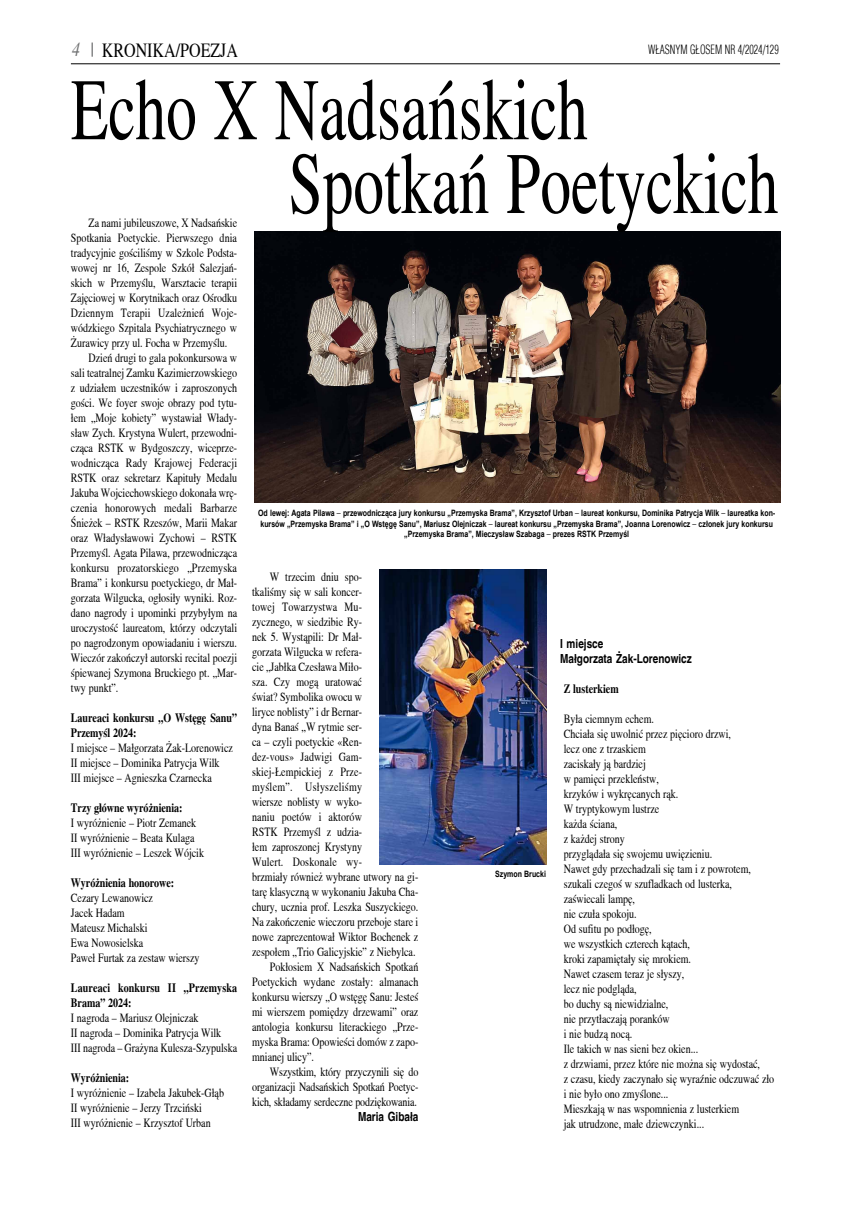
<style>
.page{position:relative;width:851px;height:1205px;background:#fff}
.page>*{position:absolute;margin:0;border:0;box-sizing:border-box;transform-origin:0 0}
.t1{font:87.5px/73.8px "Toronto";color:#000;scale:.7 1}
.t2{font:20px "Toronto";color:#000;scale:.8 1}
.t3{font:italic 20px "Toronto";color:#707172;scale:.8 1}
.t4{font:12.5px/15px "Toronto";color:#000;scale:.8 1}
.t5{font:700 12.5px/15px "Toronto";color:#000;scale:.8 1}
.t6{font:700 12.5px/15px "Switzerland";color:#000;scale:.8 1}
.t7{font:300 12.5px "Switzerland Cond";color:#000;scale:.8 1}
.t8{font:12.5px "Toronto";letter-spacing:.025em;color:#000;scale:.8 1}
.t9{font:12.5px "Toronto";letter-spacing:.02em;color:#000;scale:.8 1}
.t10{font:700 8.75px/10.5px "Arial";color:#000;text-align:center;scale:.8 1}
.s1{font-family:"Switzerland";font-weight:400}
</style>
<div class="page">
<svg style="left:92px;top:43px;width:1px;height:14px"></svg>
<hr style="left:71px;top:64px;width:709px;height:1px;background:#000">
<img style="left:254px;top:232px;width:526px;height:270px">
<img style="left:380px;top:570px;width:166px;height:295px">
<h2 class="t3" style="left:72px;top:38px;width:12px">4</h2>
<p class="t7" style="left:648px;top:42px;width:165px">W£ASNYM G£OSEM NR 4/2024/129</p>
<h2 class="t2" style="left:102px;top:39px;width:172px">KRONIKA/POEZJA</h2>
<h1 class="t1" style="left:288px;top:73px;width:701px;text-indent:-217px">Echo X Nadsańskich<br>Spotkań Poetyckich</h1>
<p class="t4" style="left:89px;top:215px;width:187px">Za nami jubileuszowe, X Nadsańskie</p>
<p class="t4" style="left:71px;top:230px;width:209px">Spotkania Poetyckie. Pierwszego dnia</p>
<p class="t4" style="left:71px;top:245px;width:209px">tradycyjnie gościliśmy w Szkole Podsta-</p>
<p class="t4" style="left:71px;top:260px;width:209px">wowej nr 16, Zespole Szkół Salezjań-</p>
<p class="t4" style="left:71px;top:275px;width:209px">skich w Przemyślu, Warsztacie terapii</p>
<p class="t4" style="left:71px;top:290px;width:209px">Zajęciowej w Korytnikach oraz Ośrodku</p>
<p class="t4" style="left:71px;top:305px;width:209px">Dziennym Terapii Uzależnień Woje-</p>
<p class="t4" style="left:71px;top:320px;width:209px">wódzkiego Szpitala Psychiatrycznego w</p>
<p class="t4" style="left:71px;top:335px;width:197px">Żurawicy przy ul. Focha w Przemyślu.</p>
<p class="t4" style="left:89px;top:350px;width:187px">Dzień drugi to gala pokonkursowa w</p>
<p class="t4" style="left:71px;top:365px;width:209px">sali teatralnej Zamku Kazimierzowskiego</p>
<p class="t4" style="left:71px;top:380px;width:209px">z udziałem uczestników i zaproszonych</p>
<p class="t4" style="left:71px;top:395px;width:209px">gości. We foyer swoje obrazy pod tytu-</p>
<p class="t4" style="left:71px;top:410px;width:209px">łem „Moje kobiety” wystawiał Włady-</p>
<p class="t4" style="left:71px;top:425px;width:209px">sław Zych. Krystyna Wulert, przewodni-</p>
<p class="t4" style="left:71px;top:440px;width:209px">cząca RSTK w Bydgoszczy, wiceprze-</p>
<p class="t4" style="left:71px;top:455px;width:209px">wodnicząca Rady Krajowej Federacji</p>
<p class="t4" style="left:71px;top:470px;width:209px">RSTK oraz sekretarz Kapituły Medalu</p>
<p class="t4" style="left:71px;top:485px;width:209px">Jakuba Wojciechowskiego dokonała wrę-</p>
<p class="t4" style="left:71px;top:500px;width:209px">czenia honorowych medali Barbarze</p>
<p class="t4" style="left:71px;top:515px;width:209px">Śnieżek – RSTK Rzeszów, Marii Makar</p>
<p class="t4" style="left:71px;top:530px;width:209px">oraz Władysławowi Zychowi – RSTK</p>
<p class="t4" style="left:71px;top:545px;width:209px">Przemyśl. Agata Pilawa, przewodnicząca</p>
<p class="t4" style="left:71px;top:560px;width:209px">konkursu prozatorskiego „Przemyska</p>
<p class="t4" style="left:71px;top:575px;width:209px">Brama” i konkursu poetyckiego, dr Mał-</p>
<p class="t4" style="left:71px;top:590px;width:209px">gorzata Wilgucka, ogłosiły wyniki. Roz-</p>
<p class="t4" style="left:71px;top:605px;width:209px">dano nagrody i upominki przybyłym na</p>
<p class="t4" style="left:71px;top:620px;width:209px">uroczystość laureatom, którzy odczytali</p>
<p class="t4" style="left:71px;top:635px;width:209px">po nagrodzonym opowiadaniu i wierszu.</p>
<p class="t4" style="left:71px;top:650px;width:209px">Wieczór zakończył autorski recital poezji</p>
<p class="t4" style="left:71px;top:665px;width:209px">śpiewanej Szymona Bruckiego pt. „Mar-</p>
<p class="t4" style="left:71px;top:680px;width:61px">twy punkt”.</p>
<p class="t5" style="left:71px;top:710px;width:209px">Laureaci konkursu „O Wstęgę Sanu”<br>Przemyśl 2024:</p>
<p class="t4" style="left:71px;top:740px;width:204px">I miejsce – Małgorzata Żak-Lorenowicz<br>II miejsce – Dominika Patrycja Wilk<br>III miejsce – Agnieszka Czarnecka</p>
<p class="t5" style="left:71px;top:800px;width:141px">Trzy główne wyróżnienia:</p>
<p class="t4" style="left:71px;top:815px;width:168px">I wyróżnienie – Piotr Zemanek<br>II wyróżnienie – Beata Kulaga<br>III wyróżnienie – Leszek Wójcik</p>
<p class="t5" style="left:71px;top:875px;width:131px">Wyróżnienia honorowe:</p>
<p class="t4" style="left:71px;top:890px;width:162px">Cezary Lewanowicz<br>Jacek Hadam<br>Mateusz Michalski<br>Ewa Nowosielska<br>Paweł Furtak za zestaw wierszy</p>
<p class="t5" style="left:71px;top:980px;width:209px">Laureaci konkursu II „Przemyska<br>Brama” 2024:</p>
<p class="t4" style="left:71px;top:1010px;width:209px">I nagroda – Mariusz Olejniczak<br>II nagroda – Dominika Patrycja Wilk<br>III nagroda – Grażyna Kulesza-Szypulska</p>
<p class="t5" style="left:71px;top:1070px;width:74px">Wyróżnienia:</p>
<p class="t4" style="left:71px;top:1085px;width:193px">I wyróżnienie – Izabela Jakubek-Głąb<br>II wyróżnienie – Jerzy Trzciński<br>III wyróżnienie – Krzysztof Urban</p>
<p class="t10" style="left:258px;top:508px;width:647px">Od lewej: Agata Pilawa <span class="s1">–</span> przewodnicząca jury konkursu „Przemyska Brama”, Krzysztof Urban <span class="s1">–</span> laureat konkursu, Dominika Patrycja Wilk <span class="s1">–</span> laureatka kon&shy;kursów „Przemyska Brama” i „O Wstęgę Sanu”, Mariusz Olejniczak <span class="s1">–</span> laureat konkursu „Przemyska Brama”, Joanna Lorenowicz <span class="s1">–</span> członek jury konkursu „Przemyska Brama”, Mieczysław Szabaga <span class="s1">–</span> prezes RSTK Przemyśl</p>
<p class="t4" style="left:270px;top:569px;width:117px">W trzecim dniu spo-</p>
<p class="t4" style="left:252px;top:584px;width:139px">tkaliśmy się w sali koncer-</p>
<p class="t4" style="left:252px;top:599px;width:139px">towej Towarzystwa Mu-</p>
<p class="t4" style="left:252px;top:614px;width:139px">zycznego, w siedzibie Ry-</p>
<p class="t4" style="left:252px;top:629px;width:139px">nek 5. Wystąpili: Dr Mał-</p>
<p class="t4" style="left:252px;top:644px;width:139px">gorzata Wilgucka w refera-</p>
<p class="t4" style="left:252px;top:659px;width:139px">cie „Jabłka Czesława Miło-</p>
<p class="t4" style="left:252px;top:674px;width:139px">sza. Czy mogą uratować</p>
<p class="t4" style="left:252px;top:689px;width:139px">świat? Symbolika owocu w</p>
<p class="t4" style="left:252px;top:704px;width:139px">liryce noblisty” i dr Bernar-</p>
<p class="t4" style="left:252px;top:719px;width:139px">dyna Banaś „W rytmie ser-</p>
<p class="t4" style="left:252px;top:734px;width:139px">ca – czyli poetyckie «Ren-</p>
<p class="t4" style="left:252px;top:749px;width:139px">dez-vous» Jadwigi Gam-</p>
<p class="t4" style="left:252px;top:764px;width:139px">skiej-Łempickiej z Prze-</p>
<p class="t8" style="left:252px;top:779px;width:139px">myślem”. Usłyszeliśmy</p>
<p class="t4" style="left:252px;top:794px;width:139px">wiersze noblisty w wyko-</p>
<p class="t4" style="left:252px;top:809px;width:139px">naniu poetów i aktorów</p>
<p class="t4" style="left:252px;top:824px;width:139px">RSTK Przemyśl z udzia-</p>
<p class="t4" style="left:252px;top:839px;width:139px">łem zaproszonej Krystyny</p>
<p class="t9" style="left:252px;top:854px;width:139px">Wulert. Doskonale wy-</p>
<p class="t4" style="left:252px;top:869px;width:209px">brzmiały również wybrane utwory na gi-</p>
<p class="t4" style="left:252px;top:884px;width:209px">tarę klasyczną w wykonaniu Jakuba Cha-</p>
<p class="t4" style="left:252px;top:899px;width:209px">chury, ucznia prof. Leszka Suszyckiego.</p>
<p class="t4" style="left:252px;top:914px;width:209px">Na zakończenie wieczoru przeboje stare i</p>
<p class="t4" style="left:252px;top:929px;width:209px">nowe zaprezentował Wiktor Bochenek z</p>
<p class="t4" style="left:252px;top:944px;width:206px">zespołem „Trio Galicyjskie” z Niebylca.</p>
<p class="t4" style="left:270px;top:959px;width:187px">Pokłosiem X Nadsańskich Spotkań</p>
<p class="t4" style="left:252px;top:974px;width:209px">Poetyckich wydane zostały: almanach</p>
<p class="t4" style="left:252px;top:989px;width:209px">konkursu wierszy „O wstęgę Sanu: Jesteś</p>
<p class="t4" style="left:252px;top:1004px;width:209px">mi wierszem pomiędzy drzewami” oraz</p>
<p class="t4" style="left:252px;top:1019px;width:209px">antologia konkursu literackiego „Prze-</p>
<p class="t4" style="left:252px;top:1034px;width:209px">myska Brama: Opowieści domów z zapo-</p>
<p class="t4" style="left:252px;top:1049px;width:79px">mnianej ulicy”.</p>
<p class="t4" style="left:270px;top:1064px;width:187px">Wszystkim, który przyczynili się do</p>
<p class="t4" style="left:252px;top:1079px;width:209px">organizacji Nadsańskich Spotkań Poetyc-</p>
<p class="t4" style="left:252px;top:1094px;width:207px">kich, składamy serdeczne podziękowania.</p>
<p class="t6" style="left:358px;top:1109px;width:77px">Maria Gibała</p>
<p class="t6" style="left:560px;top:636px;width:166px">I miejsce<br>Małgorzata Żak-Lorenowicz</p>
<p class="t5" style="left:563px;top:681px;width:70px">Z lusterkiem</p>
<p class="t4" style="left:563px;top:711px;width:264px">Była ciemnym echem.<br>Chciała się uwolnić przez pięcioro drzwi,<br>lecz one z trzaskiem<br>zaciskały ją bardziej<br>w pamięci przekleństw,<br>krzyków i wykręcanych rąk.<br>W tryptykowym lustrze<br>każda ściana,<br>z każdej strony<br>przyglądała się swojemu uwięzieniu.<br>Nawet gdy przechadzali się tam i z powrotem, szukali czegoś w szufladkach od lusterka, zaświecali lampę,<br>nie czuła spokoju.<br>Od sufitu po podłogę,<br>we wszystkich czterech kątach,<br>kroki zapamiętały się mrokiem.<br>Nawet czasem teraz je słyszy,<br>lecz nie podgląda,<br>bo duchy są niewidzialne,<br>nie przytłaczają poranków<br>i nie budzą nocą.<br>Ile takich w nas sieni bez okien...<br>z drzwiami, przez które nie można się wydostać,<br>z czasu, kiedy zaczynało się wyraźnie odczuwać zło i nie było ono zmyślone...<br>Mieszkają w nas wspomnienia z lusterkiem<br>jak utrudzone, małe dziewczynki...</p>
<p class="t10" style="left:495px;top:869px;width:65px">Szymon Brucki</p>
</div>
